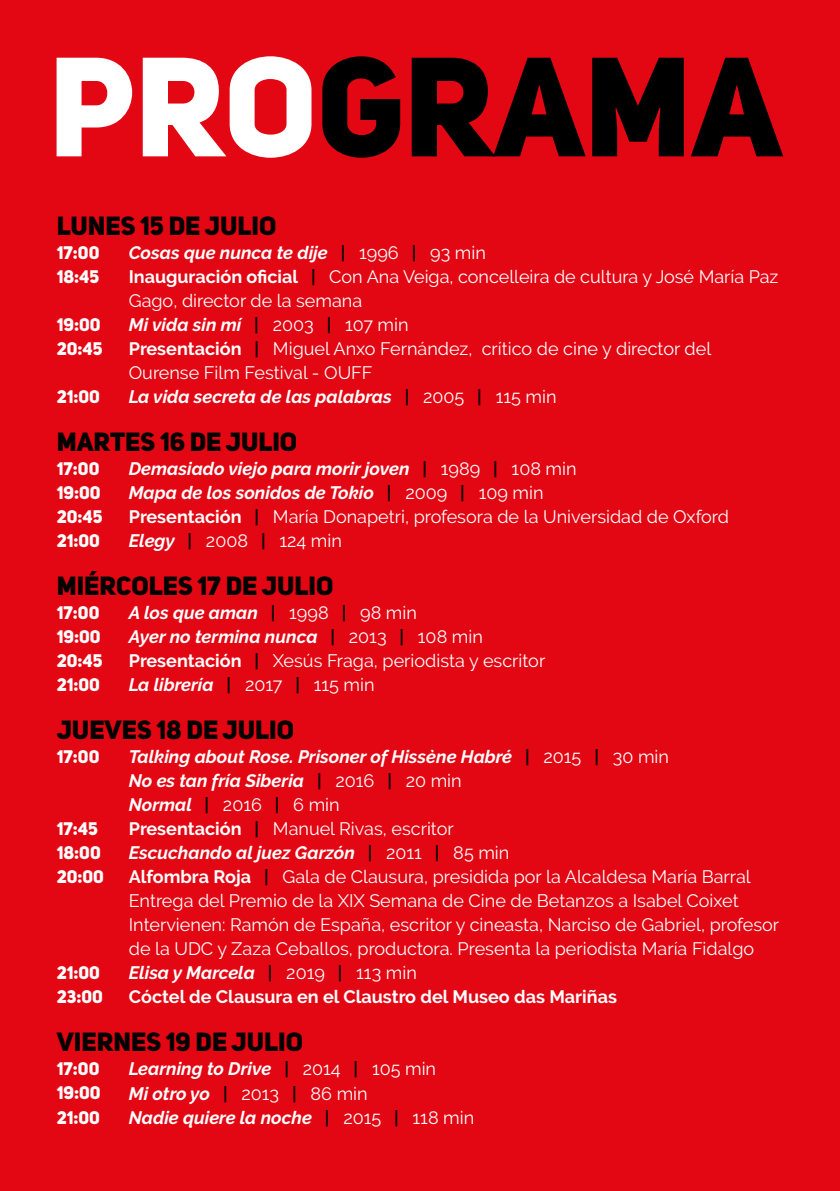
<style>
.page{position:relative;width:840px;height:1191px;background:#fff}
.page>*{position:absolute;margin:0;border:0;box-sizing:border-box;transform-origin:0 0}
.t1{font:26px "Uni Sans Heavy CAPS";color:#000}
.t2{font:18px/24px "Raleway";color:#fff}
.t3{font:italic 700 18px/24px "Raleway";color:#fff}
.t4{font:18px "Uni Sans Heavy CAPS";color:#fff}
.t5{font:700 18px "Raleway";color:#fff}
.s1{font-weight:600;font-style:normal;color:#000}
.s2{font-weight:400;font-style:normal}
.s3{font-weight:700}
.s4{font-weight:600;color:#000}
.s5{font-weight:700;font-style:italic}
</style>
<div class="page">
<div style="left:0;top:0;width:839px;height:1191px;background:#e30613"></div>
<svg style="left:322px;top:56px;width:460px;height:102px;fill:#000"></svg>
<svg style="left:57px;top:56px;width:254px;height:102px"></svg>
<h1 class="t1" style="left:57px;top:209px;width:221px">LUNES 15 DE JULIO</h1>
<p class="t4" style="left:57px;top:241px;width:44px">17:00</p>
<p class="t3" style="left:129px;top:241px;width:358px">Cosas que nunca te dije <span class="s1">|</span> <span class="s2">1996</span> <span class="s1">|</span> <span class="s2">93 min</span></p>
<p class="t4" style="left:57px;top:265px;width:44px">18:45</p>
<p class="t2" style="left:129px;top:265px;width:650px"><span class="s3">Inauguración oficial</span> <span class="s4">|</span> Con Ana Veiga, concelleira de cultura y José María Paz<br>Gago, director de la semana</p>
<p class="t4" style="left:57px;top:313px;width:45px">19:00</p>
<p class="t3" style="left:129px;top:313px;width:281px">Mi vida sin mí <span class="s1">|</span> <span class="s2">2003</span> <span class="s1">|</span> <span class="s2">107 min</span></p>
<p class="t4" style="left:57px;top:337px;width:47px">20:45</p>
<p class="t2" style="left:129px;top:337px;width:583px"><span class="s3">Presentación</span> <span class="s4">|</span> Miguel Anxo Fernández, crítico de cine y director del<br>Ourense Film Festival - OUFF</p>
<p class="t4" style="left:57px;top:385px;width:45px">21:00</p>
<p class="t3" style="left:129px;top:385px;width:429px">La vida secreta de las palabras <span class="s1">|</span> <span class="s2">2005</span> <span class="s1">|</span> <span class="s2">115 min</span></p>
<h1 class="t1" style="left:57px;top:425px;width:242px">MARTES 16 DE JULIO</h1>
<p class="t4" style="left:57px;top:457px;width:44px">17:00</p>
<p class="t3" style="left:129px;top:457px;width:449px">Demasiado viejo para morir joven <span class="s1">|</span> <span class="s2">1989</span> <span class="s1">|</span> <span class="s2">108 min</span></p>
<p class="t4" style="left:57px;top:481px;width:45px">19:00</p>
<p class="t3" style="left:129px;top:481px;width:416px">Mapa de los sonidos de Tokio <span class="s1">|</span> <span class="s2">2009</span> <span class="s1">|</span> <span class="s2">109 min</span></p>
<p class="t4" style="left:57px;top:505px;width:47px">20:45</p>
<p class="t2" style="left:129px;top:505px;width:601px"><span class="s3">Presentación</span> <span class="s4">|</span> María Donapetri, profesora de la Universidad de Oxford</p>
<p class="t4" style="left:57px;top:529px;width:45px">21:00</p>
<p class="t2" style="left:129px;top:529px;width:214px"><span class="s5">Elegy</span> <span class="s4">|</span> 2008 <span class="s4">|</span> 124 min</p>
<h1 class="t1" style="left:57px;top:569px;width:278px">MIÉRCOLES 17 DE JULIO</h1>
<p class="t4" style="left:57px;top:601px;width:44px">17:00</p>
<p class="t3" style="left:129px;top:601px;width:289px">A los que aman <span class="s1">|</span> <span class="s2">1998</span> <span class="s1">|</span> <span class="s2">98 min</span></p>
<p class="t4" style="left:57px;top:625px;width:45px">19:00</p>
<p class="t3" style="left:129px;top:625px;width:355px">Ayer no termina nunca <span class="s1">|</span> <span class="s2">2013</span> <span class="s1">|</span> <span class="s2">108 min</span></p>
<p class="t4" style="left:57px;top:649px;width:47px">20:45</p>
<p class="t2" style="left:129px;top:649px;width:418px"><span class="s3">Presentación</span> <span class="s4">|</span> Xesús Fraga, periodista y escritor</p>
<p class="t4" style="left:57px;top:673px;width:45px">21:00</p>
<p class="t3" style="left:129px;top:673px;width:247px">La librería <span class="s1">|</span> <span class="s2">2017</span> <span class="s1">|</span> <span class="s2">115 min</span></p>
<h1 class="t1" style="left:57px;top:713px;width:239px">JUEVES 18 DE JULIO</h1>
<p class="t4" style="left:57px;top:745px;width:44px">17:00</p>
<p class="t3" style="left:129px;top:745px;width:541px">Talking about Rose. Prisoner of Hissène Habré <span class="s1">|</span> <span class="s2">2015</span> <span class="s1">|</span> <span class="s2">30 min<br></span>No es tan fría Siberia <span class="s1">|</span> <span class="s2">2016</span> <span class="s1">|</span> <span class="s2">20 min<br></span>Normal <span class="s1">|</span> <span class="s2">2016</span> <span class="s1">|</span> <span class="s2">6 min</span></p>
<p class="t4" style="left:57px;top:817px;width:43px">17:45</p>
<p class="t2" style="left:129px;top:817px;width:326px"><span class="s3">Presentación</span> <span class="s4">|</span> Manuel Rivas, escritor</p>
<p class="t4" style="left:57px;top:841px;width:45px">18:00</p>
<p class="t3" style="left:129px;top:841px;width:382px">Escuchando al juez Garzón <span class="s1">|</span> <span class="s2">2011</span> <span class="s1">|</span> <span class="s2">85 min</span></p>
<p class="t4" style="left:57px;top:865px;width:49px">20:00</p>
<p class="t2" style="left:129px;top:865px;width:651px"><span class="s3">Alfombra Roja</span> <span class="s4">|</span> Gala de Clausura, presidida por la Alcaldesa María Barral Entrega del Premio de la XIX Semana de Cine de Betanzos a Isabel Coixet Intervienen: Ramón de España, escritor y cineasta, Narciso de Gabriel, profesor de la UDC y Zaza Ceballos, productora. Presenta la periodista María Fidalgo</p>
<p class="t4" style="left:57px;top:961px;width:45px">21:00</p>
<p class="t3" style="left:129px;top:961px;width:289px">Elisa y Marcela <span class="s1">|</span> <span class="s2">2019</span> <span class="s1">|</span> <span class="s2">113 min</span></p>
<p class="t4" style="left:57px;top:985px;width:48px">23:00</p>
<p class="t5" style="left:129px;top:986px;width:489px">Cóctel de Clausura en el Claustro del Museo das Mariñas</p>
<h1 class="t1" style="left:57px;top:1025px;width:248px">VIERNES 19 DE JULIO</h1>
<p class="t4" style="left:57px;top:1057px;width:44px">17:00</p>
<p class="t3" style="left:129px;top:1057px;width:309px">Learning to Drive <span class="s1">|</span> <span class="s2">2014</span> <span class="s1">|</span> <span class="s2">105 min</span></p>
<p class="t4" style="left:57px;top:1081px;width:45px">19:00</p>
<p class="t2" style="left:129px;top:1081px;width:240px"><span class="s5">Mi otro yo</span> <span class="s4">|</span> 2013 <span class="s4">|</span> 86 min</p>
<p class="t4" style="left:57px;top:1105px;width:45px">21:00</p>
<p class="t3" style="left:129px;top:1105px;width:347px">Nadie quiere la noche <span class="s1">|</span> <span class="s2">2015</span> <span class="s1">|</span> <span class="s2">118 min</span></p>
</div>
